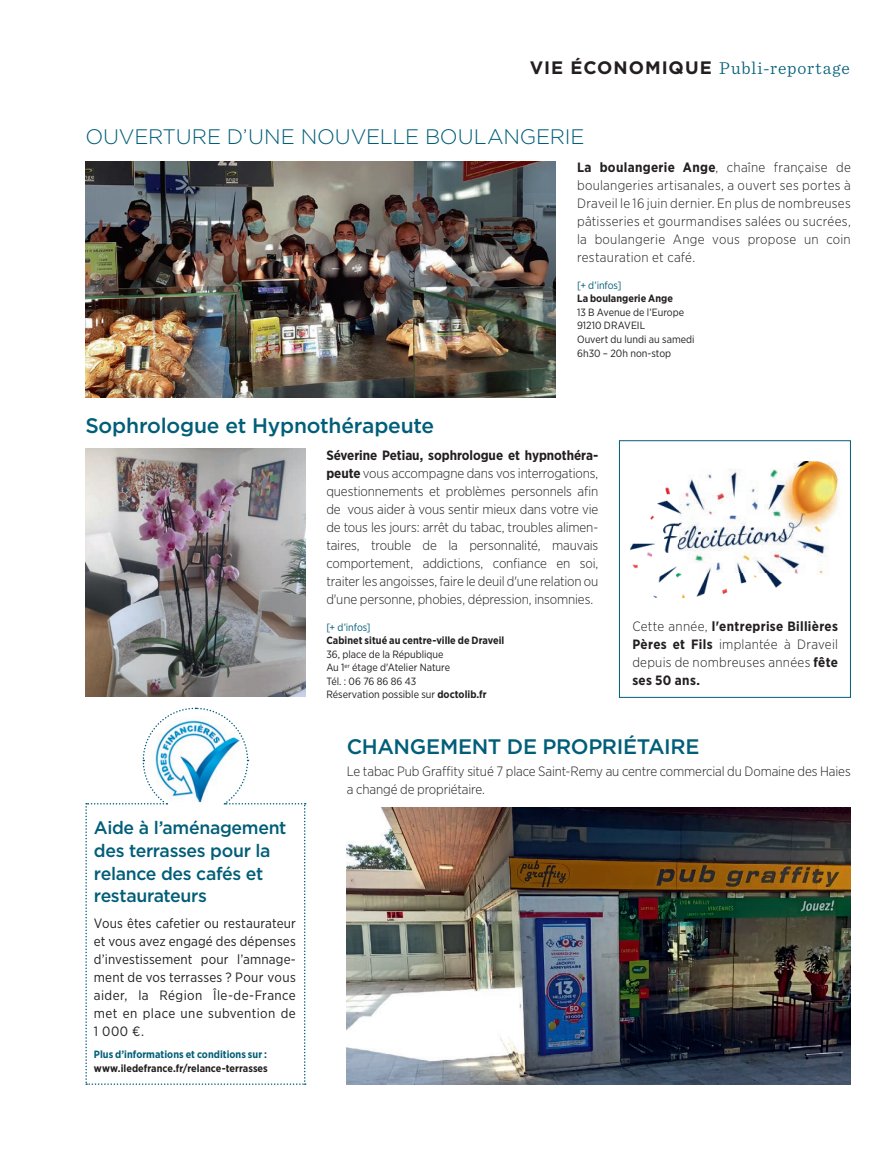
<style>
.page{position:relative;width:893px;height:1170px;background:#fff}
.page>*{position:absolute;margin:0;border:0;box-sizing:border-box;transform-origin:0 0}
.t1{font:500 21px "Gotham";letter-spacing:-.015em;color:#005e78}
.t2{font:300 21px "Gotham";letter-spacing:-.005em;color:#005e78}
.t3{font:500 18px/22.5px "Gotham";letter-spacing:-.02em;color:#005e78}
.t4{font:300 18px "Sentinel";letter-spacing:.05em;color:#005e78}
.t5{font:300 13.5px/18px "Gotham Narrow";letter-spacing:-.01em;color:#231f20;text-align:justify}
.t6{font:13.5px/18px "Gotham Narrow";letter-spacing:.03em;color:#231f20;text-align:justify}
.t7{font:10.5px/13.5px "Gotham Narrow";color:#231f20}
.t8{font:700 10.5px "Gotham Narrow";letter-spacing:.005em;color:#231f20}
.t9{font:700 10.5px "Gotham Narrow";letter-spacing:.005em;color:#005e78}
.t10{font:10.5px "Gotham Narrow";letter-spacing:-.005em;color:#005e78}
.s1{font-family:"Gotham";font-weight:700;color:#231f20}
.s2{font-weight:700}
</style>
<div class="page">
<svg style="left:85px;top:707px;width:221px;height:377px"></svg>
<img style="left:85px;top:449px;width:220px;height:247px">
<img style="left:85px;top:162px;width:471px;height:236px">
<img style="left:346px;top:807px;width:505px;height:277px">
<img style="left:679px;top:461px;width:161px;height:113px">
<img style="left:655px;top:487px;width:24px;height:110px">
<img style="left:630px;top:515px;width:25px;height:82px">
<img style="left:677px;top:573px;width:121px;height:24px">
<div style="left:619px;top:440px;width:232px;height:257px;border:1px solid #005e78"></div>
<h2 class="t4" style="left:530px;top:54px;width:321px"><span class="s1">VIE ÉCONOMIQUE</span> Publi-reportage</h2>
<h1 class="t2" style="left:85px;top:124px;width:501px">OUVERTURE D’UNE NOUVELLE BOULANGERIE</h1>
<p class="t5" style="left:577px;top:158px;width:275px"><span class="s2">La boulangerie Ange</span>, chaîne française de boulangeries artisanales, a ouvert ses portes à Draveil le 16 juin dernier. En plus de nombreuses pâtisseries et gourmandises salées ou sucrées, la boulangerie Ange vous propose un coin restauration et café.</p>
<p class="t10" style="left:577px;top:279px;width:46px">[+ d’infos]</p>
<p class="t8" style="left:577px;top:292px;width:97px">La boulangerie Ange</p>
<p class="t7" style="left:577px;top:305px;width:119px">13 B Avenue de l’Europe<br>91210 DRAVEIL<br>Ouvert du lundi au samedi<br>6h30 – 20h non-stop</p>
<h1 class="t1" style="left:85px;top:412px;width:350px">Sophrologue et Hypnothérapeute</h1>
<p class="t5" style="left:326px;top:446px;width:273px"><span class="s2">Séverine Petiau, sophrologue et hypnothéra&shy;peute</span> vous accompagne dans vos interrogations, questionnements et problèmes personnels afin de vous aider à vous sentir mieux dans votre vie de tous les jours: arrêt du tabac, troubles alimen&shy;taires, trouble de la personnalité, mauvais comportement, addictions, confiance en soi, traiter les angoisses, faire le deuil d'une relation ou d'une personne, phobies, dépression, insomnies.</p>
<p class="t10" style="left:326px;top:620px;width:46px">[+ d’infos]</p>
<p class="t8" style="left:326px;top:633px;width:180px">Cabinet situé au centre-ville de Draveil</p>
<p class="t7" style="left:326px;top:647px;width:162px">36, place de la République<br>Au 1<sup>er</sup> étage d'Atelier Nature<br>Tél. : 06 76 86 86 43<br>Réservation possible sur <span class="s2">doctolib.fr</span></p>
<p class="t5" style="left:632px;top:617px;width:207px">Cette année, <span class="s2">l'entreprise Billières Pères et Fils</span> implantée à Draveil depuis de nombreuses années <span class="s2">fête ses 50 ans.</span></p>
<h2 class="t3" style="left:94px;top:816px;width:194px">Aide à l’aménagement des terrasses pour la relance des cafés et restaurateurs</h2>
<p class="t6" style="left:94px;top:914px;width:203px">Vous êtes cafetier ou restaurateur et vous avez engagé des dépenses d’investissement pour l’amnage&shy;ment de vos terrasses ? Pour vous aider, la Région Île-de-France met en place une subvention de 1 000 €.</p>
<p class="t9" style="left:94px;top:1047px;width:175px">Plus d’informations et conditions sur :</p>
<p class="t8" style="left:94px;top:1061px;width:175px">www.iledefrance.fr/relance-terrasses</p>
<h1 class="t1" style="left:347px;top:732px;width:354px">CHANGEMENT DE PROPRIÉTAIRE</h1>
<p class="t5" style="left:347px;top:762px;width:505px">Le tabac Pub Graffity situé 7 place Saint-Remy au centre commercial du Domaine des Haies a changé de propriétaire.</p>
</div>
